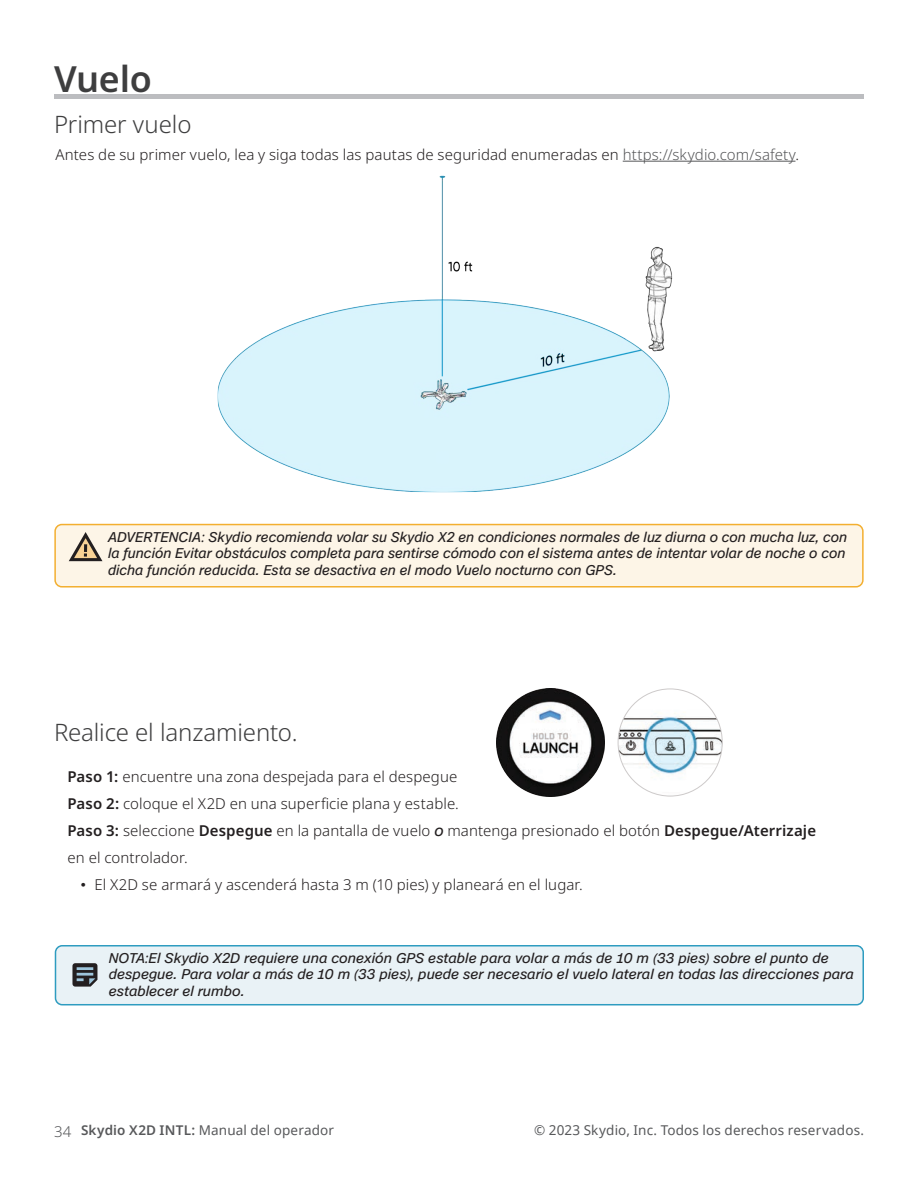
<style>
.page{position:relative;width:918px;height:1188px;background:#fff}
.page>*{position:absolute;margin:0;border:0;box-sizing:border-box;transform-origin:0 0}
.Heading_1{font:600 36px "Noto Sans";letter-spacing:-.005em;color:#3e3e3f}
.Heading_2{font:300 24px "Noto Sans";letter-spacing:-.005em;color:#3e3e3f}
.Body_copy{font:300 15px/27px "Noto Sans";letter-spacing:.005em;color:#231f20}
.Body_copy_2{font:300 15px "Noto Sans";letter-spacing:.005em;color:#231f20}
.Body_copy-2{font:italic 13.5px/16.5px "Case Trial";letter-spacing:.01em;color:#231f20}
.t1{font:13.5px "Noto Sans";letter-spacing:.01em;color:#57585a}
.s1{color:#57585a}
.s2{font-family:"Noto Sans"}
.s3{font-weight:600}
.s4{font-family:"Case Trial";font-weight:400;font-style:italic}
.s5{font-family:"Gilroy";font-weight:600}
.s6{font-weight:300;font-size:15px}
</style>
<div class="page">
<div style="left:54px;top:94px;width:810px;height:5px;background:#bcbdc0"></div>
<hr style="left:623px;top:161px;width:172px;height:1px;background:#57585a">
<img style="left:218px;top:176px;width:454px;height:316px">
<div style="left:55px;top:946px;width:808px;height:59px;background:#e9f2f6;border-radius:7px"></div>
<div style="left:55px;top:945px;width:809px;height:60px;border:2px solid #2e9cc0;border-radius:7px"></div>
<svg style="left:72px;top:963px;width:25px;height:24px"></svg>
<img style="left:497px;top:688px;width:108px;height:108px">
<img style="left:618px;top:689px;width:104px;height:106px">
<div style="left:55px;top:525px;width:808px;height:62px;background:#fdf5e7;border-radius:7px"></div>
<div style="left:54px;top:524px;width:810px;height:64px;border:2px solid #f3af30;border-radius:7px"></div>
<svg style="left:69px;top:532px;width:33px;height:29px"></svg>
<p class="Heading_1" style="left:54px;top:59px;width:100px">Vuelo</p>
<p class="Heading_2" style="left:54px;top:111px;width:139px">Primer vuelo</p>
<p class="Body_copy_2" style="left:55px;top:146px;width:745px">Antes de su primer vuelo, lea y siga todas las pautas de seguridad enumeradas en <span class="s1">https://skydio.com/safety</span>.</p>
<p class="Body_copy-2" style="left:108px;top:528px;width:741px">ADVERTENCIA<span class="s2">:</span> Skydio recomienda volar su Skydio X2 en condiciones normales de luz diurna o con mucha luz, con la función Evitar obstáculos completa para sentirse cómodo con el sistema antes de intentar volar de noche o con dicha función reducida. Esta se desactiva en el modo Vuelo nocturno con GPS.</p>
<p class="Heading_2" style="left:54px;top:718px;width:245px">Realice el lanzamiento.</p>
<p class="Body_copy" style="left:68px;top:764px;width:391px"><span class="s3">Paso 1:</span> encuentre una zona despejada para el despegue</p>
<p class="Body_copy" style="left:67px;top:791px;width:393px"><span class="s3">Paso 2:</span> coloque el X2D en una superficie plana y estable.</p>
<p class="Body_copy" style="left:67px;top:818px;width:750px"><span class="s3">Paso 3:</span> seleccione <span class="s3">Despegue</span> en la pantalla de vuelo <span class="s4">o</span> mantenga presionado el botón <span class="s3">Despegue/Aterrizaje </span>en el controlador.</p>
<p class="Body_copy" style="left:81px;top:872px;width:503px"><span class="s5">•</span> El X2D se armará y ascenderá hasta 3 m (10 pies) y planeará en el lugar.</p>
<p class="Body_copy-2" style="left:109px;top:949px;width:747px">NOTA<span class="s2">:</span>El Skydio X2D requiere una conexión GPS estable para volar a más de 10 m <span class="s2">(</span>33 pies<span class="s2">)</span> sobre el punto de despegue. Para volar a más de 10 m <span class="s2">(</span>33 pies<span class="s2">)</span>, puede ser necesario el vuelo lateral en todas las direcciones para establecer el rumbo.</p>
<p class="t1" style="left:54px;top:1121px;width:282px"><span class="s6">34</span> <span class="s3">Skydio X2D INTL:</span> Manual del operador</p>
<p class="t1" style="left:534px;top:1121px;width:331px">© 2023 Skydio, Inc. Todos los derechos reservados.</p>
</div>
